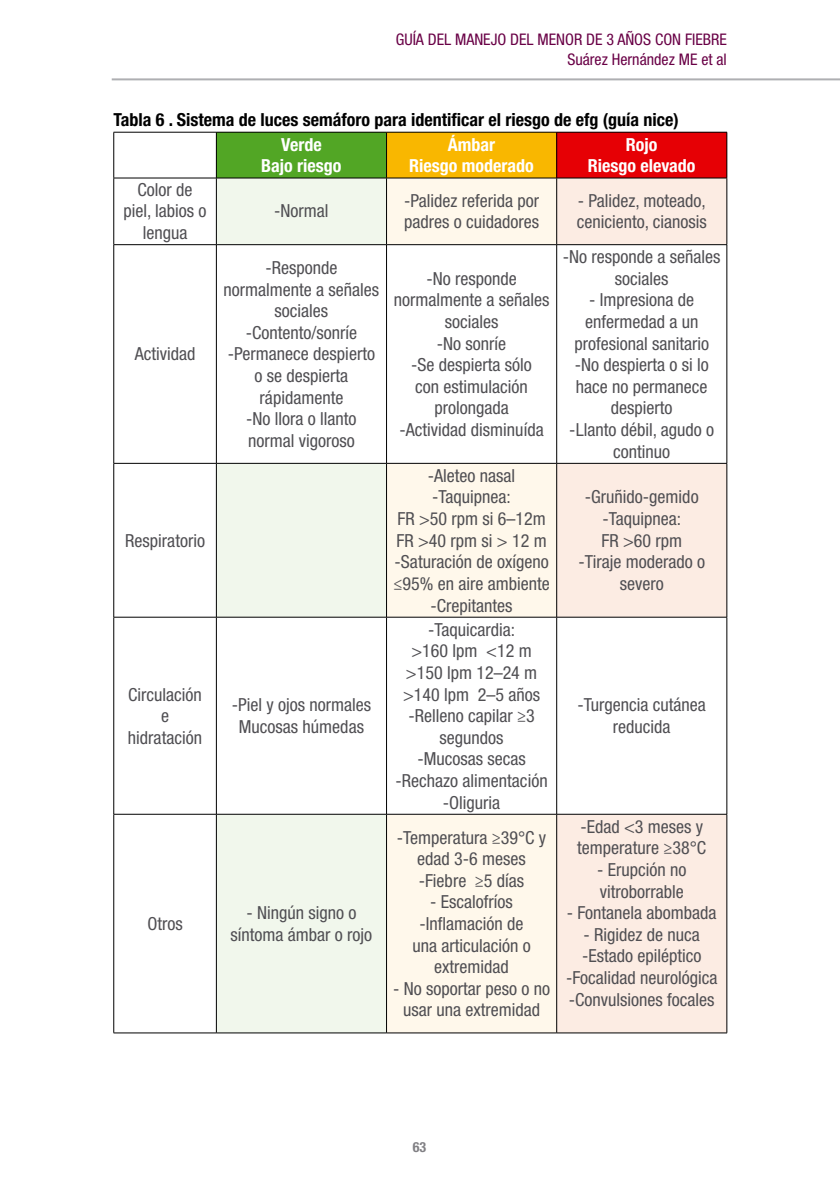
<style>
.page{position:relative;width:840px;height:1191px;background:#fff}
.page>*{position:absolute;margin:0;border:0;box-sizing:border-box;transform-origin:0 0}
.tablas{font:condensed 18px/21.6px "Helvetica Neue LT Std";color:#504f53;text-align:center}
.Nombre_Tabla{font:700 condensed 18px "Helvetica Neue LT Std";color:#000}
.Título_Tablas{font:700 condensed 18px/21.6px "Helvetica Neue LT Std";color:#fff;text-align:center}
.t1{font:condensed 16px/19.2px "Helvetica Neue LT Std";color:#690046;text-align:right}
.t2{font:700 condensed 14px "Helvetica Neue LT Std";color:#818084}
</style>
<div class="page">
<hr style="left:112px;top:78px;width:727px;height:2px;background:#aeafb2">
<div style="left:216px;top:132px;width:170px;height:46px;background:#52a625"></div>
<div style="left:386px;top:132px;width:170px;height:46px;background:#f9b700"></div>
<div style="left:556px;top:132px;width:170px;height:46px;background:#e60005"></div>
<svg style="left:114px;top:179px;width:102px;height:853px"></svg>
<div style="left:217px;top:179px;width:169px;height:853px;background:#f1f7ec"></div>
<div style="left:387px;top:179px;width:169px;height:853px;background:#fff8eb"></div>
<div style="left:557px;top:179px;width:169px;height:853px;background:#fcece3"></div>
<svg style="left:114px;top:245px;width:102px;height:569px"></svg>
<svg style="left:217px;top:245px;width:169px;height:569px"></svg>
<svg style="left:387px;top:245px;width:169px;height:569px"></svg>
<svg style="left:557px;top:245px;width:169px;height:569px"></svg>
<hr style="left:216px;top:132px;width:1px;height:46px;background:#000">
<hr style="left:386px;top:132px;width:1px;height:46px;background:#000">
<hr style="left:556px;top:132px;width:1px;height:46px;background:#000">
<hr style="left:216px;top:178px;width:1px;height:66px;background:#000">
<hr style="left:386px;top:178px;width:1px;height:66px;background:#000">
<hr style="left:556px;top:178px;width:1px;height:66px;background:#000">
<hr style="left:113px;top:244px;width:103px;height:1px;background:#000">
<hr style="left:216px;top:244px;width:170px;height:1px;background:#000">
<hr style="left:216px;top:245px;width:1px;height:218px;background:#000">
<hr style="left:386px;top:244px;width:170px;height:1px;background:#000">
<hr style="left:386px;top:245px;width:1px;height:218px;background:#000">
<hr style="left:556px;top:244px;width:170px;height:1px;background:#000">
<hr style="left:556px;top:245px;width:1px;height:218px;background:#000">
<hr style="left:113px;top:463px;width:103px;height:1px;background:#000">
<hr style="left:216px;top:463px;width:170px;height:1px;background:#000">
<hr style="left:216px;top:463px;width:1px;height:154px;background:#000">
<hr style="left:386px;top:463px;width:170px;height:1px;background:#000">
<hr style="left:386px;top:463px;width:1px;height:154px;background:#000">
<hr style="left:556px;top:463px;width:170px;height:1px;background:#000">
<hr style="left:556px;top:463px;width:1px;height:154px;background:#000">
<hr style="left:113px;top:617px;width:103px;height:1px;background:#000">
<hr style="left:216px;top:617px;width:170px;height:1px;background:#000">
<hr style="left:216px;top:617px;width:1px;height:197px;background:#000">
<hr style="left:386px;top:617px;width:170px;height:1px;background:#000">
<hr style="left:386px;top:617px;width:1px;height:197px;background:#000">
<hr style="left:556px;top:617px;width:170px;height:1px;background:#000">
<hr style="left:556px;top:617px;width:1px;height:197px;background:#000">
<hr style="left:113px;top:814px;width:103px;height:1px;background:#000">
<hr style="left:216px;top:814px;width:170px;height:1px;background:#000">
<hr style="left:216px;top:814px;width:1px;height:218px;background:#000">
<hr style="left:386px;top:814px;width:170px;height:1px;background:#000">
<hr style="left:386px;top:814px;width:1px;height:218px;background:#000">
<hr style="left:556px;top:814px;width:170px;height:1px;background:#000">
<hr style="left:556px;top:814px;width:1px;height:218px;background:#000">
<hr style="left:113px;top:1032px;width:103px;height:1px;background:#000">
<hr style="left:216px;top:1032px;width:170px;height:1px;background:#000">
<hr style="left:386px;top:1032px;width:170px;height:1px;background:#000">
<hr style="left:556px;top:1032px;width:170px;height:1px;background:#000">
<hr style="left:113px;top:178px;width:1px;height:66px;background:#000">
<hr style="left:726px;top:178px;width:1px;height:66px;background:#000">
<hr style="left:113px;top:245px;width:1px;height:218px;background:#000">
<hr style="left:726px;top:245px;width:1px;height:218px;background:#000">
<hr style="left:113px;top:463px;width:1px;height:154px;background:#000">
<hr style="left:726px;top:463px;width:1px;height:154px;background:#000">
<hr style="left:113px;top:617px;width:1px;height:197px;background:#000">
<hr style="left:726px;top:617px;width:1px;height:197px;background:#000">
<hr style="left:113px;top:814px;width:1px;height:218px;background:#000">
<hr style="left:726px;top:814px;width:1px;height:218px;background:#000">
<hr style="left:113px;top:132px;width:103px;height:1px;background:#000">
<hr style="left:113px;top:132px;width:1px;height:46px;background:#000">
<hr style="left:216px;top:132px;width:170px;height:1px;background:#000">
<hr style="left:386px;top:132px;width:170px;height:1px;background:#000">
<hr style="left:556px;top:132px;width:170px;height:1px;background:#000">
<hr style="left:726px;top:132px;width:1px;height:46px;background:#000">
<hr style="left:113px;top:178px;width:103px;height:1px;background:#000">
<hr style="left:216px;top:178px;width:170px;height:1px;background:#000">
<hr style="left:386px;top:178px;width:170px;height:1px;background:#000">
<hr style="left:556px;top:178px;width:170px;height:1px;background:#000">
<p class="t1" style="left:395px;top:30px;width:332px">GUÍA DEL MANEJO DEL MENOR DE 3 AÑOS CON FIEBRE<br>Suárez Hernández ME et al</p>
<p class="Nombre_Tabla" style="left:113px;top:109px;width:566px">Tabla 6 . Sistema de luces semáforo para identificar el riesgo de efg (guía nice)</p>
<p class="Título_Tablas" style="left:261px;top:133px;width:82px">Verde<br>Bajo riesgo</p>
<p class="Título_Tablas" style="left:409px;top:133px;width:126px">Ámbar<br>Riesgo moderado</p>
<p class="Título_Tablas" style="left:625px;top:133px;width:33px">Rojo</p>
<p class="Título_Tablas" style="left:587px;top:155px;width:109px">Riesgo elevado</p>
<p class="tablas" style="left:123px;top:178px;width:84px">Color de piel, labios o lengua</p>
<p class="tablas" style="left:135px;top:343px;width:62px">Actividad</p>
<p class="tablas" style="left:125px;top:529px;width:81px">Respiratorio</p>
<p class="tablas" style="left:128px;top:683px;width:75px">Circulación</p>
<p class="tablas" style="left:161px;top:705px;width:9px">e</p>
<p class="tablas" style="left:128px;top:726px;width:76px">hidratación</p>
<p class="tablas" style="left:274px;top:200px;width:56px">-Normal</p>
<p class="tablas" style="left:404px;top:189px;width:136px;text-align:left">-Palidez referida por padres o cuidadores</p>
<p class="tablas" style="left:576px;top:189px;width:131px;text-align:left">- Palidez, moteado, ceniciento, cianosis</p>
<p class="tablas" style="left:223px;top:257px;width:157px">-Responde normalmente a señales sociales</p>
<p class="tablas" style="left:245px;top:321px;width:113px">-Contento/sonríe</p>
<p class="tablas" style="left:228px;top:343px;width:148px">-Permanece despierto o se despierta rápidamente</p>
<p class="tablas" style="left:246px;top:408px;width:112px;text-align:left">-No llora o llanto normal vigoroso</p>
<p class="tablas" style="left:232px;top:694px;width:141px">-Piel y ojos normales</p>
<p class="tablas" style="left:239px;top:715px;width:126px">Mucosas húmedas</p>
<p class="tablas" style="left:393px;top:267px;width:157px">-No responde normalmente a señales sociales</p>
<p class="tablas" style="left:436px;top:332px;width:71px">-No sonríe</p>
<p class="tablas" style="left:411px;top:354px;width:122px">-Se despierta sólo con estimulación prolongada</p>
<p class="tablas" style="left:399px;top:419px;width:145px">-Actividad disminuída</p>
<p class="tablas" style="left:427px;top:464px;width:89px">-Aleteo nasal</p>
<p class="tablas" style="left:432px;top:486px;width:80px">-Taquipnea:</p>
<p class="tablas" style="left:397px;top:508px;width:150px">FR &gt;50 rpm si 6–12m</p>
<p class="tablas" style="left:396px;top:529px;width:152px">FR &gt;40 rpm si &gt; 12 m</p>
<p class="tablas" style="left:393px;top:551px;width:158px;text-align:left">-Saturación de oxígeno ≤95% en aire ambiente</p>
<p class="tablas" style="left:430px;top:594px;width:83px">-Crepitantes</p>
<p class="tablas" style="left:428px;top:618px;width:88px">-Taquicardia:</p>
<p class="tablas" style="left:411px;top:640px;width:122px">&gt;160 lpm &lt;12 m</p>
<p class="tablas" style="left:405px;top:661px;width:133px">&gt;150 lpm 12–24 m</p>
<p class="tablas" style="left:403px;top:683px;width:138px">&gt;140 lpm 2–5 años</p>
<p class="tablas" style="left:408px;top:705px;width:128px">-Relleno capilar ≥3 segundos</p>
<p class="tablas" style="left:417px;top:748px;width:110px">-Mucosas secas</p>
<p class="tablas" style="left:395px;top:769px;width:153px">-Rechazo alimentación</p>
<p class="tablas" style="left:442px;top:791px;width:59px">-Oliguria</p>
<p class="tablas" style="left:562px;top:246px;width:159px">-No responde a señales sociales</p>
<p class="tablas" style="left:574px;top:289px;width:136px">- Impresiona de enfermedad a un profesional sanitario</p>
<p class="tablas" style="left:574px;top:354px;width:135px">-No despierta o si lo hace no permanece despierto</p>
<p class="tablas" style="left:569px;top:419px;width:146px">-Llanto débil, agudo o continuo</p>
<p class="tablas" style="left:584px;top:486px;width:115px">-Gruñido-gemido</p>
<p class="tablas" style="left:602px;top:508px;width:80px">-Taquipnea:</p>
<p class="tablas" style="left:601px;top:529px;width:82px">FR &gt;60 rpm</p>
<p class="tablas" style="left:578px;top:551px;width:128px">-Tiraje moderado o severo</p>
<p class="tablas" style="left:577px;top:694px;width:130px">-Turgencia cutánea reducida</p>
<p class="tablas" style="left:147px;top:912px;width:37px">Otros</p>
<p class="tablas" style="left:230px;top:902px;width:143px">- Ningún signo o síntoma ámbar o rojo</p>
<p class="tablas" style="left:397px;top:826px;width:151px">-Temperatura ≥39°C y edad 3-6 meses</p>
<p class="tablas" style="left:418px;top:869px;width:107px">-Fiebre ≥5 días</p>
<p class="tablas" style="left:430px;top:891px;width:84px">- Escalofríos</p>
<p class="tablas" style="left:412px;top:912px;width:120px">-Inflamación de una articulación o extremidad</p>
<p class="tablas" style="left:393px;top:977px;width:158px">- No soportar peso o no usar una extremidad</p>
<p class="tablas" style="left:577px;top:815px;width:130px;text-align:left">-Edad &lt;3 meses y temperature ≥38°C</p>
<p class="tablas" style="left:596px;top:858px;width:91px;text-align:left">- Erupción no vitroborrable</p>
<p class="tablas" style="left:566px;top:902px;width:151px">- Fontanela abombada</p>
<p class="tablas" style="left:583px;top:923px;width:118px">- Rigidez de nuca</p>
<p class="tablas" style="left:581px;top:945px;width:121px">-Estado epiléptico</p>
<p class="tablas" style="left:565px;top:966px;width:153px">-Focalidad neurológica</p>
<p class="tablas" style="left:568px;top:988px;width:147px">-Convulsiones focales</p>
<p class="t2" style="left:412px;top:1139px;width:15px">63</p>
</div>
